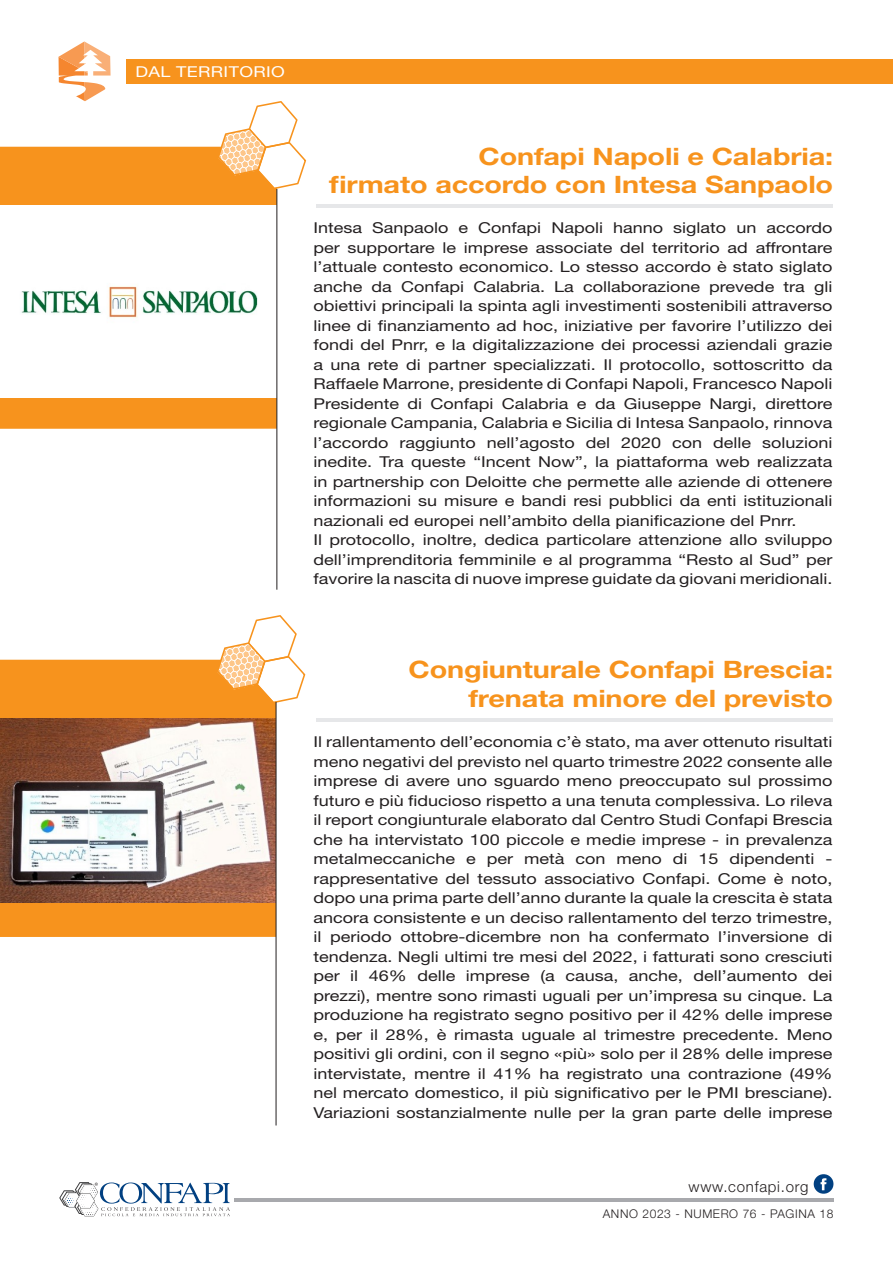
<style>
.page{position:relative;width:893px;height:1263px;background:#fff}
.page>*{position:absolute;margin:0;border:0;box-sizing:border-box;transform-origin:0 0}
.t1{font:700 24px/28.8px "Helvetica Neue";letter-spacing:-.005em;color:#f7931d;text-align:right;scale:1.2 1}
.t2{font:15px/19.5px "Helvetica Neue";color:#231f20;scale:1.2 1}
.t3{font:300 15px "Helvetica Neue";letter-spacing:.05em;color:#231f20}
.t4{font:15px "Helvetica Neue";letter-spacing:.02em;color:#fff;scale:1.2 1}
.t5{font:300 12px "Helvetica Neue";letter-spacing:.05em;color:#231f20}
</style>
<div class="page">
<hr style="left:234px;top:1198px;width:600px;height:3px;background:#a8a9ad">
<svg style="left:814px;top:1174px;width:19px;height:20px"></svg>
<svg style="left:59px;top:1182px;width:171px;height:35px"></svg>
<svg style="left:58px;top:41px;width:53px;height:60px"></svg>
<div style="left:127px;top:59px;width:766px;height:25px;background:#f7931d"></div>
<div style="left:0;top:147px;width:277px;height:282px;background:#f7931d"></div>
<svg style="left:217px;top:101px;width:89px;height:88px"></svg>
<hr style="left:317px;top:204px;width:516px;height:4px;background:#e6e7e9">
<div style="left:0;top:205px;width:277px;height:192px;background:#fff"></div>
<img style="left:21px;top:286px;width:237px;height:32px">
<hr style="left:277px;top:189px;width:1px;height:401px;background:#231f20">
<div style="left:0;top:660px;width:276px;height:277px;background:#f7931d"></div>
<svg style="left:217px;top:615px;width:88px;height:88px"></svg>
<hr style="left:316px;top:718px;width:516px;height:4px;background:#e6e7e9">
<img style="left:0;top:718px;width:276px;height:185px">
<hr style="left:276px;top:702px;width:1px;height:423px;background:#231f20">
<p class="t4" style="left:135px;top:63px;width:126px">DAL TERRITORIO</p>
<h1 class="t1" style="left:329px;top:141px;width:422px">Confapi Napoli e Calabria:<br>firmato accordo con Intesa Sanpaolo</h1>
<p class="t2" style="left:313px;top:218px;width:434px">Intesa Sanpaolo e Confapi Napoli hanno siglato un accordo per supportare le imprese associate del territorio ad affrontare l’attuale contesto economico. Lo stesso accordo è stato siglato anche da Confapi Calabria. La collaborazione prevede tra gli obiettivi principali la spinta agli investimenti sostenibili attraverso linee di finanziamento ad hoc, iniziative per favorire l’utilizzo dei fondi del Pnrr, e la digitalizzazione dei processi aziendali grazie a una rete di partner specializzati. Il protocollo, sottoscritto da Raffaele Marrone, presidente di Confapi Napoli, Francesco Napoli Presidente di Confapi Calabria e da Giuseppe Nargi, direttore regionale Campania, Calabria e Sicilia di Intesa Sanpaolo, rinnova l’accordo raggiunto nell’agosto del 2020 con delle soluzioni inedite. Tra queste “Incent Now”, la piattaforma web realizzata in partnership con Deloitte che permette alle aziende di ottenere informazioni su misure e bandi resi pubblici da enti istituzionali nazionali ed europei nell’ambito della pianificazione del Pnrr.<br>Il protocollo, inoltre, dedica particolare attenzione allo sviluppo dell’imprenditoria femminile e al programma “Resto al Sud” per favorire la nascita di nuove imprese guidate da giovani meridionali.</p>
<h1 class="t1" style="left:409px;top:655px;width:355px">Congiunturale Confapi Brescia: frenata minore del previsto</h1>
<p class="t2" style="left:313px;top:732px;width:434px;text-align:justify">Il rallentamento dell’economia c’è stato, ma aver ottenuto risultati meno negativi del previsto nel quarto trimestre 2022 consente alle imprese di avere uno sguardo meno preoccupato sul prossimo futuro e più fiducioso rispetto a una tenuta complessiva. Lo rileva il report congiunturale elaborato dal Centro Studi Confapi Brescia che ha intervistato 100 piccole e medie imprese - in prevalenza metalmeccaniche e per metà con meno di 15 dipendenti - rappresentative del tessuto associativo Confapi. Come è noto, dopo una prima parte dell’anno durante la quale la crescita è stata ancora consistente e un deciso rallentamento del terzo trimestre, il periodo ottobre-dicembre non ha confermato l’inversione di tendenza. Negli ultimi tre mesi del 2022, i fatturati sono cresciuti per il 46% delle imprese (a causa, anche, dell’aumento dei prezzi), mentre sono rimasti uguali per un’impresa su cinque. La produzione ha registrato segno positivo per il 42% delle imprese e, per il 28%, è rimasta uguale al trimestre precedente. Meno positivi gli ordini, con il segno «più» solo per il 28% delle imprese intervistate, mentre il 41% ha registrato una contrazione (49% nel mercato domestico, il più significativo per le PMI bresciane).<br>Variazioni sostanzialmente nulle per la gran parte delle imprese</p>
<p class="t3" style="left:689px;top:1177px;width:122px">www.confapi.org</p>
<p class="t5" style="left:603px;top:1206px;width:232px">ANNO 2023 - NUMERO 76 - PAGINA 18</p>
</div>
